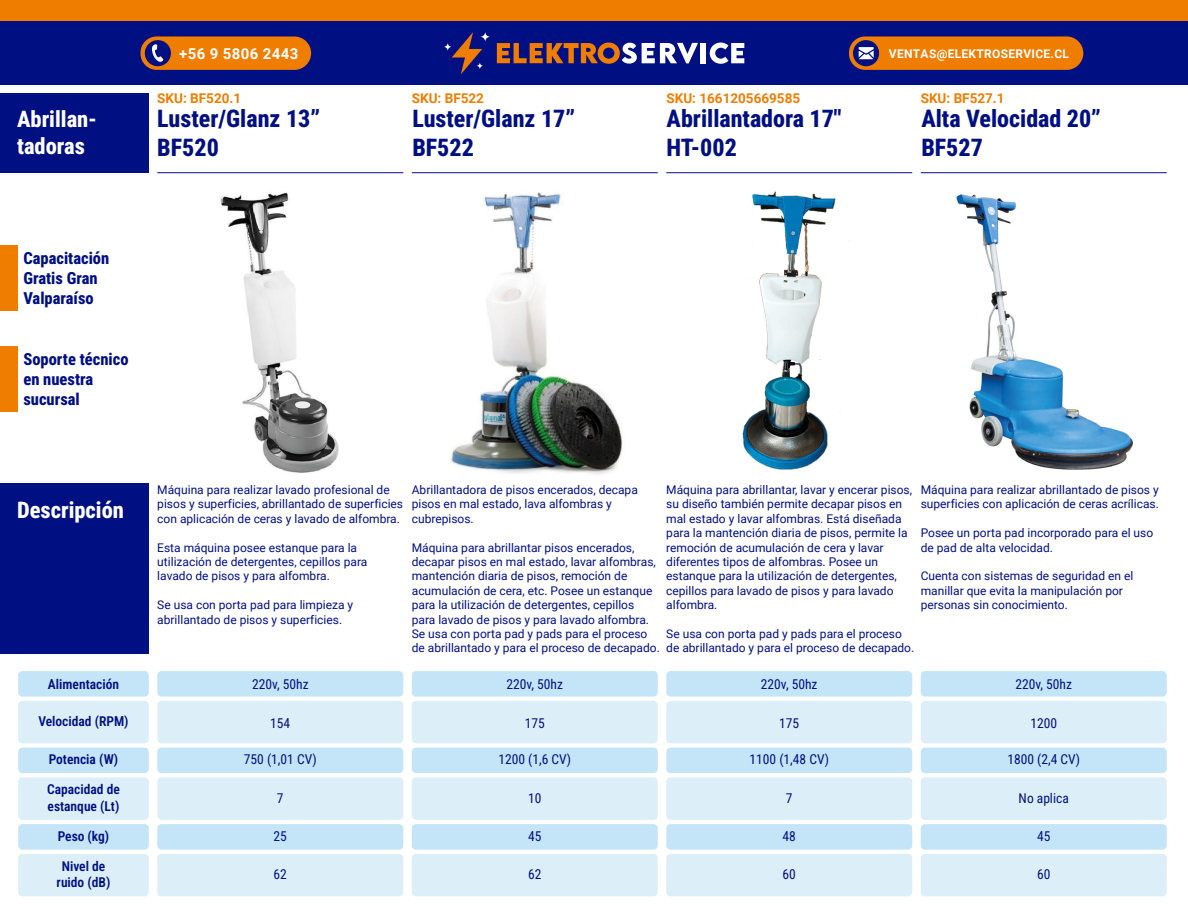
<style>
.page{position:relative;width:1188px;height:918px;background:#fff}
.page>*{position:absolute;margin:0;border:0;box-sizing:border-box;transform-origin:0 0}
.t1{font:800 24px/28.8px "Roboto Condensed";color:#000f82}
.t2{font:800 22.5px/27px "Roboto Condensed";color:#fff}
.t3{font:800 16.5px/19.8px "Roboto Condensed";color:#000f82}
.t4{font:700 15px "Roboto";letter-spacing:.025em;color:#fff}
.t5{font:13.5px "Roboto Condensed";color:#000f82}
.t6{font:600 13.5px/16.2px "Roboto Condensed";color:#000f82}
.t7{font:700 13.5px "Roboto";color:#ee7d00}
.t8{font:12px/14.4px "Roboto";color:#000f82}
.t9{font:700 12px "Roboto";letter-spacing:.025em;color:#fff}
</style>
<div class="page">
<div style="left:0;top:0;width:1188px;height:21px;background:#ee7d00"></div>
<div style="left:0;top:21px;width:1188px;height:64px;background:#000f82"></div>
<div style="left:0;top:484px;width:149px;height:170px;background:#000f82"></div>
<div style="left:0;top:94px;width:149px;height:79px;background:#000f82"></div>
<div style="left:157px;top:824px;width:246px;height:26px;background:#c3e5f7;border-radius:4px"></div>
<div style="left:157px;top:854px;width:246px;height:42px;background:#dceff8;border-radius:4px"></div>
<div style="left:412px;top:824px;width:246px;height:26px;background:#c3e5f7;border-radius:4px"></div>
<div style="left:412px;top:854px;width:246px;height:42px;background:#dceff8;border-radius:4px"></div>
<div style="left:18px;top:824px;width:131px;height:26px;background:#c3e5f7;border-radius:4px"></div>
<div style="left:18px;top:854px;width:131px;height:42px;background:#dceff8;border-radius:4px"></div>
<div style="left:666px;top:824px;width:246px;height:26px;background:#c3e5f7;border-radius:4px"></div>
<div style="left:666px;top:854px;width:246px;height:42px;background:#dceff8;border-radius:4px"></div>
<div style="left:157px;top:671px;width:246px;height:26px;background:#c3e5f7;border-radius:4px"></div>
<div style="left:412px;top:671px;width:246px;height:26px;background:#c3e5f7;border-radius:4px"></div>
<div style="left:18px;top:671px;width:131px;height:26px;background:#c3e5f7;border-radius:4px"></div>
<div style="left:666px;top:671px;width:246px;height:26px;background:#c3e5f7;border-radius:4px"></div>
<div style="left:157px;top:701px;width:246px;height:42px;background:#dceff8;border-radius:4px"></div>
<div style="left:412px;top:701px;width:246px;height:42px;background:#dceff8;border-radius:4px"></div>
<div style="left:18px;top:701px;width:131px;height:42px;background:#dceff8;border-radius:4px"></div>
<div style="left:666px;top:701px;width:246px;height:42px;background:#dceff8;border-radius:4px"></div>
<div style="left:157px;top:748px;width:246px;height:25px;background:#c3e5f7;border-radius:4px"></div>
<div style="left:412px;top:748px;width:246px;height:25px;background:#c3e5f7;border-radius:4px"></div>
<div style="left:18px;top:748px;width:131px;height:25px;background:#c3e5f7;border-radius:4px"></div>
<div style="left:666px;top:748px;width:246px;height:25px;background:#c3e5f7;border-radius:4px"></div>
<div style="left:157px;top:777px;width:246px;height:43px;background:#dceff8;border-radius:4px"></div>
<div style="left:412px;top:777px;width:246px;height:43px;background:#dceff8;border-radius:4px"></div>
<div style="left:18px;top:777px;width:131px;height:43px;background:#dceff8;border-radius:4px"></div>
<div style="left:666px;top:777px;width:246px;height:43px;background:#dceff8;border-radius:4px"></div>
<div style="left:921px;top:824px;width:246px;height:26px;background:#c3e5f7;border-radius:4px"></div>
<div style="left:921px;top:854px;width:246px;height:42px;background:#dceff8;border-radius:4px"></div>
<div style="left:921px;top:671px;width:246px;height:26px;background:#c3e5f7;border-radius:4px"></div>
<div style="left:921px;top:701px;width:246px;height:42px;background:#dceff8;border-radius:4px"></div>
<div style="left:921px;top:748px;width:246px;height:25px;background:#c3e5f7;border-radius:4px"></div>
<div style="left:921px;top:777px;width:246px;height:43px;background:#dceff8;border-radius:4px"></div>
<svg style="left:452px;top:32px;width:30px;height:42px"></svg>
<svg style="left:444px;top:43px;width:8px;height:8px"></svg>
<svg style="left:480px;top:32px;width:10px;height:10px"></svg>
<svg style="left:476px;top:62px;width:7px;height:7px"></svg>
<svg style="left:497px;top:43px;width:201px;height:21px"></svg>
<div style="left:701px;top:43px;width:5px;height:20px;background:#fff"></div>
<svg style="left:710px;top:43px;width:34px;height:21px"></svg>
<img style="left:742px;top:191px;width:94px;height:279px">
<img style="left:956px;top:194px;width:177px;height:276px">
<img style="left:450px;top:192px;width:173px;height:283px">
<img style="left:220px;top:192px;width:119px;height:281px">
<div style="left:0;top:245px;width:17px;height:65px;background:#ee7d00"></div>
<div style="left:0;top:346px;width:17px;height:66px;background:#ee7d00"></div>
<hr style="left:921px;top:172px;width:246px;height:1px;background:#000f82">
<hr style="left:666px;top:172px;width:246px;height:1px;background:#000f82">
<hr style="left:412px;top:172px;width:246px;height:1px;background:#000f82">
<hr style="left:157px;top:172px;width:246px;height:1px;background:#000f82">
<div style="left:849px;top:36px;width:234px;height:34px;background:#ee7d00;border-radius:16px"></div>
<svg style="left:853px;top:40px;width:26px;height:26px"></svg>
<div style="left:141px;top:36px;width:170px;height:34px;background:#ee7d00;border-radius:16px"></div>
<div style="left:145px;top:40px;width:26px;height:26px;background:#000f82;border-radius:50%"></div>
<svg style="left:152px;top:44px;width:11px;height:18px"></svg>
<p class="t4" style="left:179px;top:43px;width:121px">+56 9 5806 2443</p>
<p class="t9" style="left:889px;top:46px;width:182px">VENTAS@ELEKTROSERVICE.CL</p>
<h2 class="t2" style="left:17px;top:105px;width:82px">Abrillan&shy;tadoras</h2>
<p class="t7" style="left:157px;top:89px;width:85px">SKU: BF520.1</p>
<p class="t7" style="left:412px;top:89px;width:74px">SKU: BF522</p>
<p class="t7" style="left:667px;top:89px;width:135px">SKU: 1661205669585</p>
<p class="t7" style="left:921px;top:89px;width:85px">SKU: BF527.1</p>
<h1 class="t1" style="left:157px;top:104px;width:164px">Luster/Glanz 13”<br>BF520</h1>
<h1 class="t1" style="left:667px;top:104px;width:177px">Abrillantadora 17″<br>HT-002</h1>
<h1 class="t1" style="left:921px;top:104px;width:181px">Alta Velocidad 20”<br>BF527</h1>
<h1 class="t1" style="left:412px;top:104px;width:164px">Luster/Glanz 17”<br>BF522</h1>
<h3 class="t3" style="left:23px;top:248px;width:87px">Capacitación<br>Gratis Gran<br>Valparaíso</h3>
<h3 class="t3" style="left:23px;top:349px;width:107px">Soporte técnico en nuestra sucursal</h3>
<h2 class="t2" style="left:17px;top:495px;width:108px">Descripción</h2>
<p class="t8" style="left:157px;top:482px;width:247px">Máquina para realizar lavado profesional de pisos y superficies, abrillantado de superficies con aplicación de ceras y lavado de alfombra.</p>
<p class="t8" style="left:157px;top:540px;width:212px">Esta máquina posee estanque para la utilización de detergentes, cepillos para lavado de pisos y para alfombra.</p>
<p class="t8" style="left:157px;top:597px;width:197px">Se usa con porta pad para limpieza y abrillantado de pisos y superficies.</p>
<p class="t8" style="left:412px;top:482px;width:228px">Abrillantadora de pisos encerados, decapa pisos en mal estado, lava alfombras y cubrepisos.</p>
<p class="t8" style="left:412px;top:540px;width:250px">Máquina para abrillantar pisos encerados, decapar pisos en mal estado, lavar alfombras, mantención diaria de pisos, remoción de acumulación de cera, etc. Posee un estanque para la utilización de detergentes, cepillos para lavado de pisos y para lavado alfombra.<br>Se usa con porta pad y pads para el proceso de abrillantado y para el proceso de decapado.</p>
<p class="t8" style="left:666px;top:482px;width:247px">Máquina para abrillantar, lavar y encerar pisos, su diseño también permite decapar pisos en mal estado y lavar alfombras. Está diseñada para la mantención diaria de pisos, permite la remoción de acumulación de cera y lavar diferentes tipos de alfombras. Posee un estanque para la utilización de detergentes, cepillos para lavado de pisos y para lavado alfombra.</p>
<p class="t8" style="left:666px;top:626px;width:250px">Se usa con porta pad y pads para el proceso de abrillantado y para el proceso de decapado.</p>
<p class="t8" style="left:921px;top:482px;width:240px">Máquina para realizar abrillantado de pisos y superficies con aplicación de ceras acrílicas.</p>
<p class="t8" style="left:921px;top:525px;width:234px">Posee un porta pad incorporado para el uso de pad de alta velocidad.</p>
<p class="t8" style="left:921px;top:569px;width:214px">Cuenta con sistemas de seguridad en el manillar que evita la manipulación por personas sin conocimiento.</p>
<p class="t6" style="left:48px;top:676px;width:73px">Alimentación</p>
<p class="t5" style="left:252px;top:675px;width:58px">220v, 50hz</p>
<p class="t6" style="left:38px;top:713px;width:92px">Velocidad (RPM)</p>
<p class="t5" style="left:270px;top:713px;width:22px">154</p>
<p class="t6" style="left:49px;top:751px;width:71px">Potencia (W)</p>
<p class="t5" style="left:244px;top:750px;width:74px">750 (1,01 CV)</p>
<p class="t6" style="left:47px;top:781px;width:74px">Capacidad de estanque (Lt)</p>
<p class="t5" style="left:277px;top:788px;width:8px">7</p>
<p class="t6" style="left:58px;top:827px;width:53px">Peso (kg)</p>
<p class="t5" style="left:274px;top:827px;width:15px">25</p>
<p class="t6" style="left:57px;top:858px;width:55px;text-align:center">Nivel de ruido (dB)</p>
<p class="t5" style="left:274px;top:865px;width:15px">62</p>
<p class="t5" style="left:507px;top:675px;width:58px">220v, 50hz</p>
<p class="t5" style="left:525px;top:713px;width:22px">175</p>
<p class="t5" style="left:498px;top:750px;width:74px">1200 (1,6 CV)</p>
<p class="t5" style="left:528px;top:788px;width:15px">10</p>
<p class="t5" style="left:528px;top:827px;width:15px">45</p>
<p class="t5" style="left:528px;top:865px;width:15px">62</p>
<p class="t5" style="left:761px;top:675px;width:58px">220v, 50hz</p>
<p class="t5" style="left:779px;top:713px;width:22px">175</p>
<p class="t5" style="left:750px;top:750px;width:81px">1100 (1,48 CV)</p>
<p class="t5" style="left:786px;top:788px;width:8px">7</p>
<p class="t5" style="left:783px;top:827px;width:15px">48</p>
<p class="t5" style="left:783px;top:865px;width:15px">60</p>
<p class="t5" style="left:1015px;top:675px;width:58px">220v, 50hz</p>
<p class="t5" style="left:1030px;top:713px;width:28px">1200</p>
<p class="t5" style="left:1007px;top:750px;width:74px">1800 (2,4 CV)</p>
<p class="t5" style="left:1019px;top:788px;width:52px">No aplica</p>
<p class="t5" style="left:1037px;top:827px;width:15px">45</p>
<p class="t5" style="left:1037px;top:865px;width:15px">60</p>
</div>
